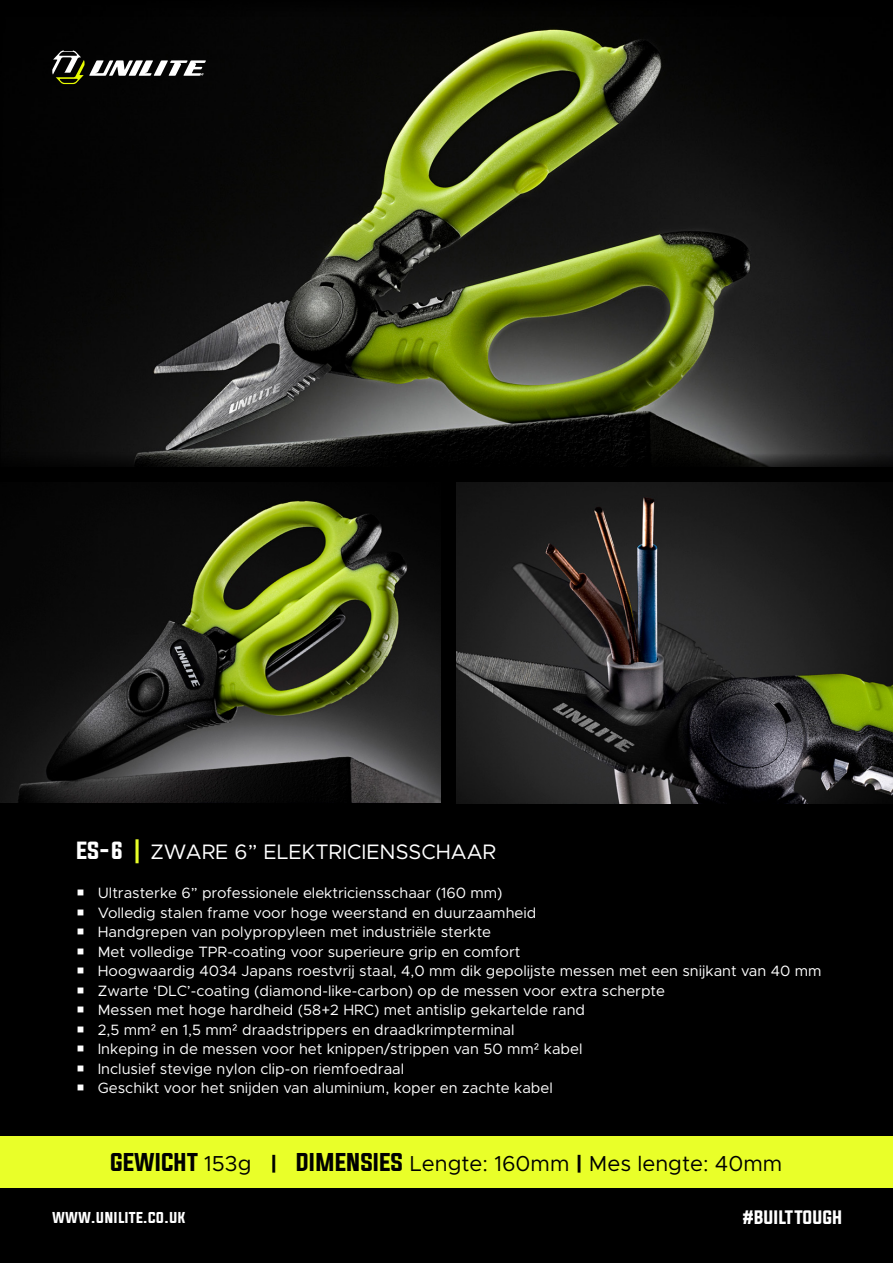
<style>
.page{position:relative;width:893px;height:1263px;background:#000}
.page>*{position:absolute;margin:0;border:0;box-sizing:border-box;transform-origin:0 0}
.t1{font:21.75px "Metropolis";color:#000}
.t2{font:21px "Metropolis";color:#fff}
.t3{font:16.5px "Evogria";color:#fff}
.t4{font:15px/19.5px "Metropolis";color:#fff}
.t5{font:14.1px "Evogria";color:#fff}
.s1{font-family:"Evogria"}
.s2{font-family:"Evogria";color:#e9ff29}
.s3{font-family:"Avenir Next"}
.s4{font-weight:900}
</style>
<div class="page">
<img style="left:0;top:500px;width:440px;height:303px">
<img style="left:25px;top:28px;width:868px;height:439px">
<img style="left:456px;top:482px;width:437px;height:321px">
<div style="left:0;top:1136px;width:893px;height:51px;background:#e9ff29"></div>
<svg style="left:52px;top:51px;width:154px;height:33px"></svg>
<h2 class="t2" style="left:77px;top:838px;width:421px"><span class="s1">ES-6</span> <span class="s2">|</span> ZWARE 6” ELEKTRICIENSSCHAAR</h2>
<p class="t4" style="left:98px;top:883px;width:725px">Ultrasterke 6” professionele elektriciensschaar (160 mm)<br>Volledig stalen frame voor hoge weerstand en duurzaamheid<br>Handgrepen van polypropyleen met industriële sterkte<br>Met volledige TPR-coating voor superieure grip en comfort<br>Hoogwaardig 4034 Japans roestvrij staal, 4,0 mm dik gepolijste messen met een snijkant van 40 mm Zwarte ‘DLC’-coating (diamond-like-carbon) op de messen voor extra scherpte<br>Messen met hoge hardheid (58+2 HRC) met antislip gekartelde rand<br>2,5 mm<span class="s3">²</span> en 1,5 mm<span class="s3">²</span> draadstrippers en draadkrimpterminal<br>Inkeping in de messen voor het knippen/strippen van 50 mm<span class="s3">²</span> kabel<br>Inclusief stevige nylon clip-on riemfoedraal<br>Geschikt voor het snijden van aluminium, koper en zachte kabel</p>
<h1 class="t1" style="left:111px;top:1150px;width:673px"><span class="s1">GEWICHT</span> 153g <span class="s4">|</span> <span class="s1">DIMENSIES</span> Lengte: 160mm <span class="s4">|</span> Mes lengte: 40mm</h1>
<p class="t5" style="left:52px;top:1207px;width:135px">WWW.UNILITE.CO.UK</p>
<p class="t3" style="left:743px;top:1206px;width:101px">#BUILT TOUGH</p>
</div>
